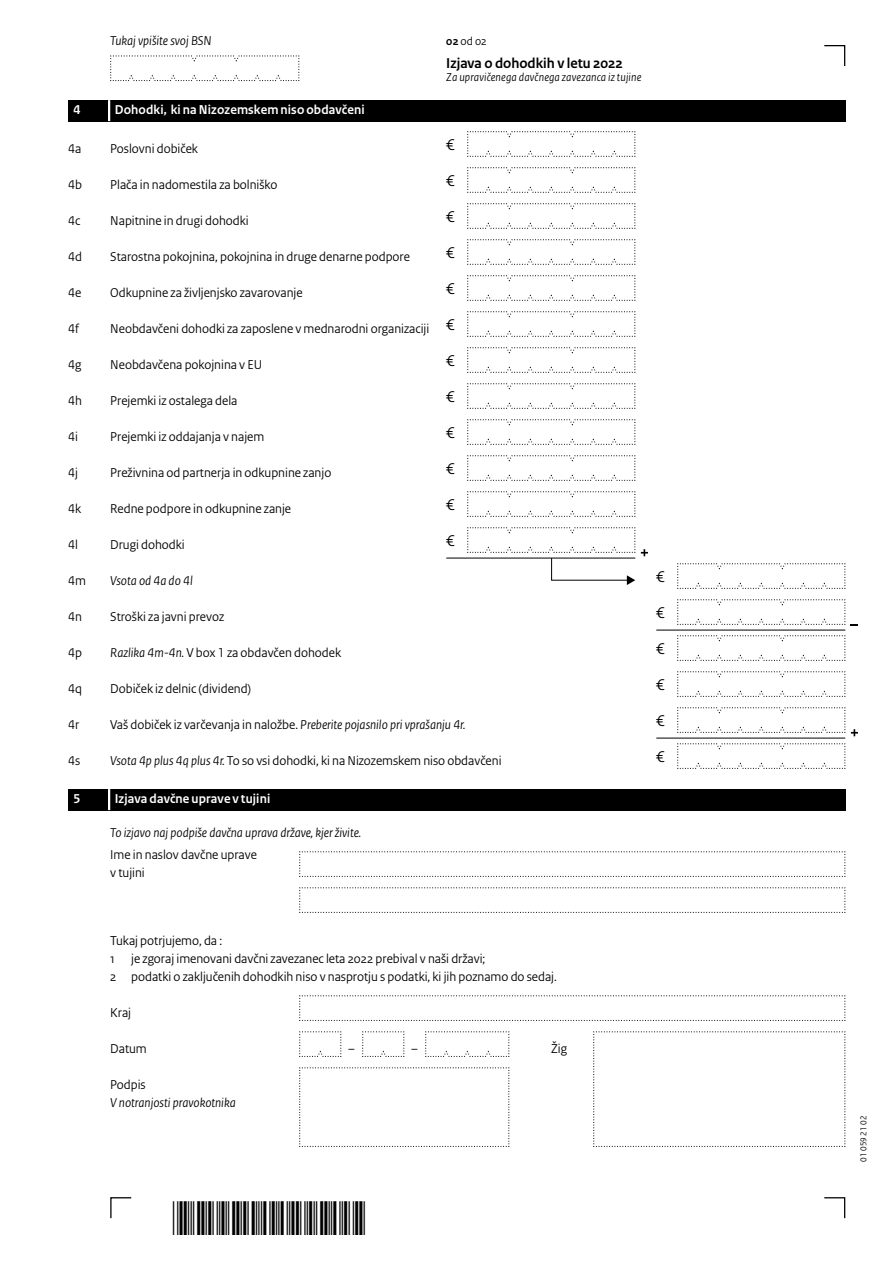
<style>
.page{position:relative;width:893px;height:1263px;background:#fff}
.page>*{position:absolute;margin:0;border:0;box-sizing:border-box;transform-origin:0 0}
.Veld{font:16.5px "Rijksoverheid Sans Heading";color:#000}
.t1{font:700 15px "Rijksoverheid Sans Heading";color:#000}
.Vraag_Nummer_12{font:13.5px "Rijksoverheid Sans Heading";color:#000}
.Vraag_12{font:13.5px "Rijksoverheid Sans Heading";color:#000}
.Vraag_Nummer_12-2{font:italic 13.5px "Rijksoverheid Sans Heading";color:#000}
.Vraag{font:italic 13.5px "Rijksoverheid Sans Heading";color:#000}
.KOP_D_Nummer{font:700 13.5px "Rijksoverheid Sans Heading";letter-spacing:.01em;color:#fff}
.Vraag_12-2{font:italic 13.5px/18px "Rijksoverheid Sans Heading";color:#000}
.KOP_B_Nummer{font:700 13.5px "Rijksoverheid Sans Heading";letter-spacing:.01em;color:#fff}
.Vraag_geen_inspring{font:italic 13.5px "Rijksoverheid Sans Heading";color:#000}
.Vraag-2{font:13.5px "Rijksoverheid Sans Heading";color:#000}
.Gebruiksaanwijzing{font:13.5px "Rijksoverheid Sans Heading";color:#000}
.t2{font:italic 12px "Rijksoverheid Sans Heading";letter-spacing:.015em;color:#000}
.t3{font:12px "Rijksoverheid Sans Heading";color:#000}
.t4{font:9px "Rijksoverheid Sans Heading";color:#000}
.s1{font-weight:700}
.s2{font-style:italic}
.s3{font-style:normal}
</style>
<div class="page">
<svg style="left:824px;top:1197px;width:22px;height:22px"></svg>
<svg style="left:110px;top:1197px;width:22px;height:22px"></svg>
<svg style="left:824px;top:45px;width:22px;height:21px"></svg>
<svg style="left:110px;top:55px;width:190px;height:26px"></svg>
<svg style="left:467px;top:131px;width:169px;height:26px"></svg>
<svg style="left:467px;top:167px;width:169px;height:26px"></svg>
<svg style="left:467px;top:203px;width:169px;height:26px"></svg>
<svg style="left:467px;top:239px;width:169px;height:26px"></svg>
<svg style="left:467px;top:275px;width:169px;height:26px"></svg>
<svg style="left:467px;top:311px;width:169px;height:26px"></svg>
<svg style="left:467px;top:347px;width:169px;height:26px"></svg>
<svg style="left:467px;top:383px;width:169px;height:26px"></svg>
<svg style="left:467px;top:419px;width:169px;height:26px"></svg>
<svg style="left:467px;top:455px;width:169px;height:26px"></svg>
<svg style="left:467px;top:491px;width:169px;height:26px"></svg>
<svg style="left:677px;top:563px;width:169px;height:26px"></svg>
<svg style="left:677px;top:635px;width:169px;height:26px"></svg>
<svg style="left:677px;top:671px;width:169px;height:26px"></svg>
<svg style="left:677px;top:743px;width:169px;height:26px"></svg>
<svg style="left:299px;top:851px;width:547px;height:26px"></svg>
<svg style="left:299px;top:887px;width:547px;height:26px"></svg>
<svg style="left:299px;top:995px;width:547px;height:26px"></svg>
<svg style="left:299px;top:1031px;width:43px;height:26px"></svg>
<svg style="left:362px;top:1031px;width:43px;height:26px"></svg>
<svg style="left:425px;top:1031px;width:85px;height:26px"></svg>
<svg style="left:299px;top:1067px;width:211px;height:80px"></svg>
<svg style="left:593px;top:1031px;width:253px;height:116px"></svg>
<hr style="left:446px;top:558px;width:189px;height:1px;background:#000">
<svg style="left:467px;top:527px;width:181px;height:58px"></svg>
<hr style="left:656px;top:738px;width:189px;height:1px;background:#000">
<svg style="left:677px;top:707px;width:181px;height:29px"></svg>
<hr style="left:656px;top:630px;width:189px;height:1px;background:#000">
<svg style="left:677px;top:599px;width:181px;height:27px"></svg>
<div style="left:68px;top:100px;width:777px;height:21px;background:#000"></div>
<hr style="left:108px;top:100px;width:2px;height:21px;background:#fff">
<div style="left:68px;top:789px;width:777px;height:21px;background:#000"></div>
<hr style="left:108px;top:789px;width:2px;height:21px;background:#fff">
<p class="Vraag_geen_inspring" style="left:110px;top:33px;width:103px">Tukaj vpišite svoj BSN</p>
<p class="t3" style="left:446px;top:34px;width:42px"><span class="s1">02</span> od 02</p>
<p class="t1" style="left:446px;top:54px;width:178px">Izjava o dohodkih v letu 2022</p>
<p class="t2" style="left:446px;top:70px;width:197px">Za upravičenega davčnega zavezanca iztujine</p>
<h2 class="KOP_D_Nummer" style="left:74px;top:102px;width:8px">4</h2>
<h2 class="KOP_D_Nummer" style="left:115px;top:102px;width:252px">Dohodki, ki na Nizozemskem niso obdavčeni</h2>
<p class="Vraag_Nummer_12" style="left:68px;top:141px;width:15px">4a</p>
<p class="Vraag_Nummer_12" style="left:110px;top:141px;width:89px">Poslovni dobiček</p>
<p class="Veld" style="left:446px;top:135px;width:10px">€</p>
<p class="Vraag_Nummer_12" style="left:68px;top:177px;width:15px">4b</p>
<p class="Vraag_Nummer_12" style="left:110px;top:177px;width:169px">Plača in nadomestila za bolniško</p>
<p class="Veld" style="left:446px;top:171px;width:10px">€</p>
<p class="Vraag_Nummer_12" style="left:68px;top:213px;width:14px">4c</p>
<p class="Vraag_Nummer_12" style="left:110px;top:213px;width:140px">Napitnine in drugi dohodki</p>
<p class="Veld" style="left:446px;top:207px;width:10px">€</p>
<p class="Vraag_Nummer_12" style="left:68px;top:249px;width:15px">4d</p>
<p class="Vraag_Nummer_12" style="left:110px;top:249px;width:301px">Starostna pokojnina, pokojnina in druge denarne podpore</p>
<p class="Veld" style="left:446px;top:243px;width:10px">€</p>
<p class="Vraag_Nummer_12" style="left:68px;top:285px;width:15px">4e</p>
<p class="Vraag_Nummer_12" style="left:110px;top:285px;width:194px">Odkupnine za življenjsko zavarovanje</p>
<p class="Veld" style="left:446px;top:279px;width:10px">€</p>
<p class="Vraag_Nummer_12" style="left:68px;top:321px;width:12px">4f</p>
<p class="Vraag_Nummer_12" style="left:110px;top:321px;width:321px">Neobdavčeni dohodki za zaposlene v mednarodni organizaciji</p>
<p class="Veld" style="left:446px;top:315px;width:10px">€</p>
<p class="Vraag_Nummer_12" style="left:68px;top:357px;width:15px">4g</p>
<p class="Vraag_Nummer_12" style="left:110px;top:357px;width:154px">Neobdavčena pokojnina v EU</p>
<p class="Veld" style="left:446px;top:351px;width:10px">€</p>
<p class="Vraag_Nummer_12" style="left:68px;top:393px;width:15px">4h</p>
<p class="Vraag_Nummer_12" style="left:110px;top:393px;width:129px">Prejemki iz ostalega dela</p>
<p class="Veld" style="left:446px;top:387px;width:10px">€</p>
<p class="Vraag_Nummer_12" style="left:68px;top:429px;width:11px">4i</p>
<p class="Vraag_Nummer_12" style="left:110px;top:429px;width:156px">Prejemki iz oddajanja v najem</p>
<p class="Veld" style="left:446px;top:423px;width:10px">€</p>
<p class="Vraag_Nummer_12" style="left:68px;top:465px;width:11px">4j</p>
<p class="Vraag_Nummer_12" style="left:110px;top:465px;width:223px">Preživnina od partnerja in odkupnine zanjo</p>
<p class="Veld" style="left:446px;top:459px;width:10px">€</p>
<p class="Vraag_Nummer_12" style="left:68px;top:501px;width:14px">4k</p>
<p class="Vraag_Nummer_12" style="left:110px;top:501px;width:182px">Redne podpore in odkupnine zanje</p>
<p class="Veld" style="left:446px;top:495px;width:10px">€</p>
<p class="Vraag_Nummer_12" style="left:68px;top:537px;width:11px">4l</p>
<p class="Vraag_Nummer_12" style="left:110px;top:537px;width:76px">Drugi dohodki</p>
<p class="Veld" style="left:446px;top:531px;width:10px">€</p>
<p class="Vraag_Nummer_12" style="left:68px;top:573px;width:19px">4m</p>
<p class="Vraag_Nummer_12-2" style="left:110px;top:573px;width:84px">Vsota od 4a do 4l</p>
<p class="Veld" style="left:656px;top:567px;width:10px">€</p>
<p class="Vraag_Nummer_12" style="left:68px;top:609px;width:15px">4n</p>
<p class="Vraag_Nummer_12" style="left:110px;top:609px;width:115px">Stroški za javni prevoz</p>
<p class="Veld" style="left:656px;top:603px;width:10px">€</p>
<p class="Vraag_Nummer_12" style="left:68px;top:645px;width:15px">4p</p>
<p class="Vraag_Nummer_12" style="left:110px;top:645px;width:232px"><span class="s2">Razlika 4m-4n.</span> V box 1 za obdavčen dohodek</p>
<p class="Veld" style="left:656px;top:639px;width:10px">€</p>
<p class="Vraag_Nummer_12" style="left:68px;top:681px;width:15px">4q</p>
<p class="Vraag_Nummer_12" style="left:110px;top:681px;width:142px">Dobiček iz delnic (dividend)</p>
<p class="Veld" style="left:656px;top:675px;width:10px">€</p>
<p class="Vraag_Nummer_12" style="left:68px;top:717px;width:13px">4r</p>
<p class="Vraag_Nummer_12-2" style="left:110px;top:717px;width:357px"><span class="s3">Vaš dobiček iz varčevanja in naložbe.</span> Preberite pojasnilo pri vprašanju 4r.</p>
<p class="Veld" style="left:656px;top:711px;width:10px">€</p>
<p class="Vraag_Nummer_12" style="left:68px;top:753px;width:14px">4s</p>
<p class="Vraag_Nummer_12" style="left:110px;top:753px;width:393px"><span class="s2">Vsota 4p plus 4q plus 4r.</span> To so vsi dohodki, ki na Nizozemskem niso obdavčeni</p>
<p class="Veld" style="left:656px;top:747px;width:10px">€</p>
<h2 class="KOP_B_Nummer" style="left:74px;top:791px;width:8px">5</h2>
<h2 class="KOP_B_Nummer" style="left:115px;top:791px;width:157px">Izjava davčne uprave v tujini</h2>
<p class="Vraag" style="left:110px;top:825px;width:252px">To izjavo naj podpiše davčna uprava države, kjer živite.</p>
<p class="Vraag_12" style="left:110px;top:847px;width:148px">Ime in naslov davčne uprave</p>
<p class="Vraag_12" style="left:110px;top:865px;width:36px">v tujini</p>
<p class="Vraag_12" style="left:110px;top:933px;width:113px">Tukaj potrjujemo, da :</p>
<p class="Vraag_12" style="left:110px;top:951px;width:377px">1 je zgoraj imenovani davčni zavezanec leta 2022 prebival v naši državi;</p>
<p class="Vraag_12" style="left:110px;top:969px;width:448px">2 podatki o zaključenih dohodkih niso v nasprotju s podatki, ki jih poznamo do sedaj.</p>
<p class="Vraag-2" style="left:110px;top:1005px;width:22px">Kraj</p>
<p class="Vraag-2" style="left:110px;top:1041px;width:38px">Datum</p>
<p class="Gebruiksaanwijzing" style="left:551px;top:1041px;width:17px">Žig</p>
<p class="Vraag_12-2" style="left:110px;top:1076px;width:127px"><span class="s3">Podpis<br></span>V notranjosti pravokotnika</p>
<p class="t4" style="left:858px;top:1161px;width:47px;rotate:-90deg">01 059 21 02</p>
</div>
